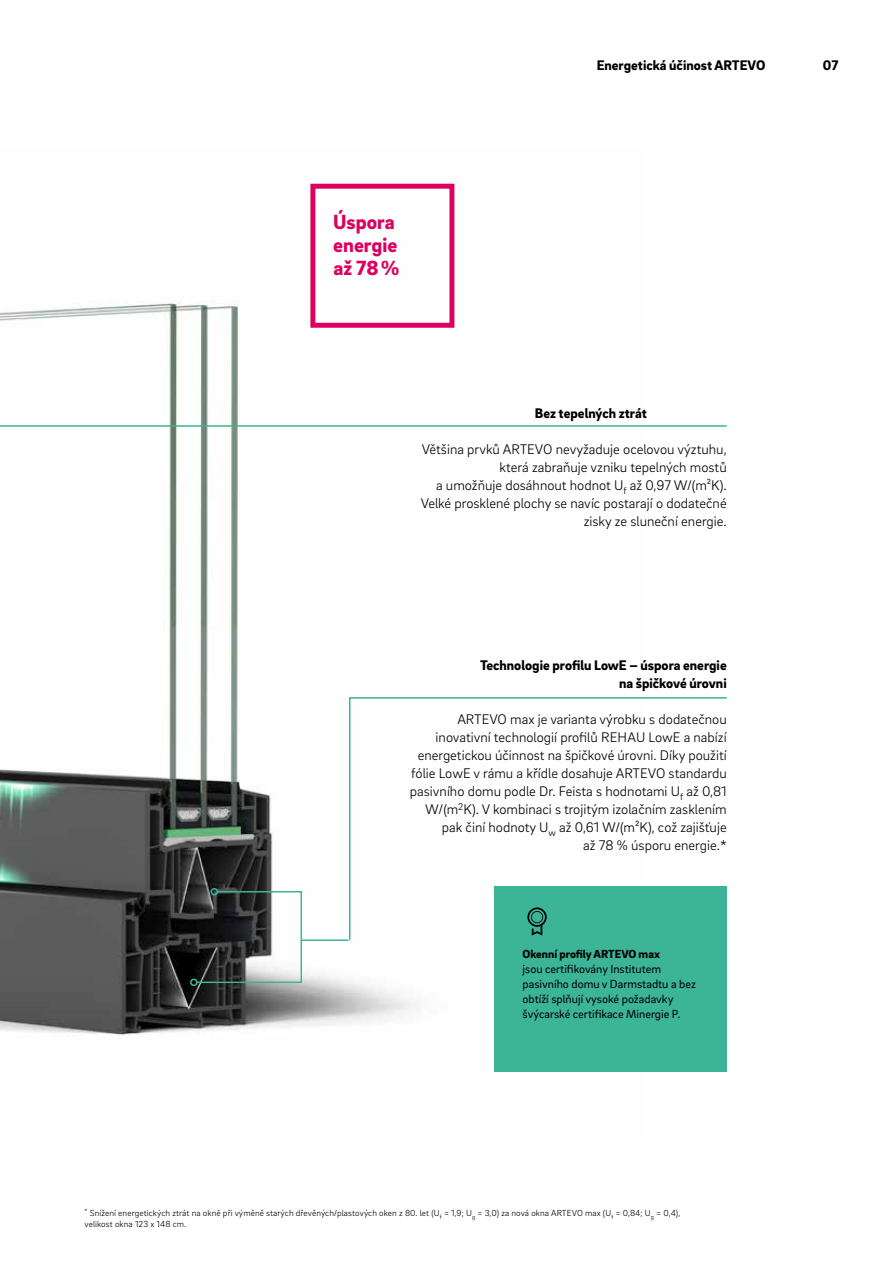
<style>
.page{position:relative;width:893px;height:1263px;background:#fff}
.page>*{position:absolute;margin:0;border:0;box-sizing:border-box;transform-origin:0 0}
.t1{font:900 21px/23.1px "Brix Sans";color:#dd005f}
.t2{font:300 14.25px/18px "Brix Sans";color:#000;text-align:right}
.t3{font:900 14.25px/18px "Brix Sans";color:#000;text-align:right}
.t4{font:12px/15px "Brix Sans";color:#000}
.t5{font:900 12px "Brix Sans";color:#000}
.t6{font:300 9px/11.2px "Brix Sans";letter-spacing:.01em;color:#000}
</style>
<div class="page">
<img style="left:0;top:183px;width:644px;height:889px">
<div style="left:313px;top:186px;width:139px;height:139px;background:#fff"></div>
<div style="left:310px;top:184px;width:144px;height:144px;border:5px solid #dd005f"></div>
<hr style="left:0;top:425px;width:727px;height:2px;background:#3cb497">
<svg style="left:348px;top:696px;width:379px;height:245px"></svg>
<svg style="left:195px;top:890px;width:108px;height:94px"></svg>
<div style="left:210px;top:888px;width:8px;height:7px;border:2px solid #3cb497;border-radius:50%"></div>
<div style="left:190px;top:978px;width:8px;height:8px;border:2px solid #3cb497;border-radius:50%"></div>
<div style="left:495px;top:886px;width:232px;height:185px;background:#3cb497"></div>
<svg style="left:527px;top:907px;width:20px;height:28px"></svg>
<hr style="left:302px;top:939px;width:47px;height:2px;background:#3cb497">
<p class="t3" style="left:597px;top:56px;width:170px">Energetická účinost ARTEVO</p>
<p class="t3" style="left:823px;top:56px;width:17px">07</p>
<h1 class="t1" style="left:333px;top:209px;width:68px">Úspora energie až 78%</h1>
<p class="t3" style="left:535px;top:403px;width:113px">Bez tepelných ztrát</p>
<p class="t2" style="left:421px;top:439px;width:307px">Většina prvků ARTEVO nevyžaduje ocelovou výztuhu, která zabraňuje vzniku tepelných mostů<br>a umožňuje dosáhnout hodnot U<sub>f</sub> až 0,97 W/(m²K).<br>Velké prosklené plochy se navíc postarají o dodatečné zisky ze sluneční energie.</p>
<p class="t3" style="left:480px;top:655px;width:248px">Technologie profilu LowE – úspora energie na špičkové úrovni</p>
<p class="t2" style="left:410px;top:709px;width:318px">ARTEVO max je varianta výrobku s dodatečnou inovativní technologií profilů REHAU LowE a nabízí energetickou účinnost na špičkové úrovni. Díky použití fólie LowE v rámu a křídle dosahuje ARTEVO standardu pasivního domu podle Dr. Feista s hodnotami U<sub>f</sub> až 0,81<br>W/(m<sup>2</sup>K). V kombinaci s trojitým izolačním zasklením pak činí hodnoty U<sub>w</sub> až 0,61 W/(m²K), což zajišťuje<br>až 78 % úsporu energie.*</p>
<p class="t5" style="left:523px;top:946px;width:139px">Okenní profily ARTEVO max</p>
<p class="t4" style="left:523px;top:961px;width:175px">jsou certifikovány Institutem pasivního domu v Darmstadtu a bez obtíží splňují vysoké požadavky švýcarské certifikace Minergie P.</p>
<p class="t6" style="left:85px;top:1207px;width:597px"><sup>*</sup> Snížení energetických ztrát na okně při výměně starých dřevěných/plastových oken z 80. let (U<sub>f</sub> = 1,9; U<sub>g</sub> = 3,0) za nová okna ARTEVO max (U<sub>f</sub> = 0,84; U<sub>g</sub> = 0,4), velikost okna 123 x 148 cm.</p>
</div>
